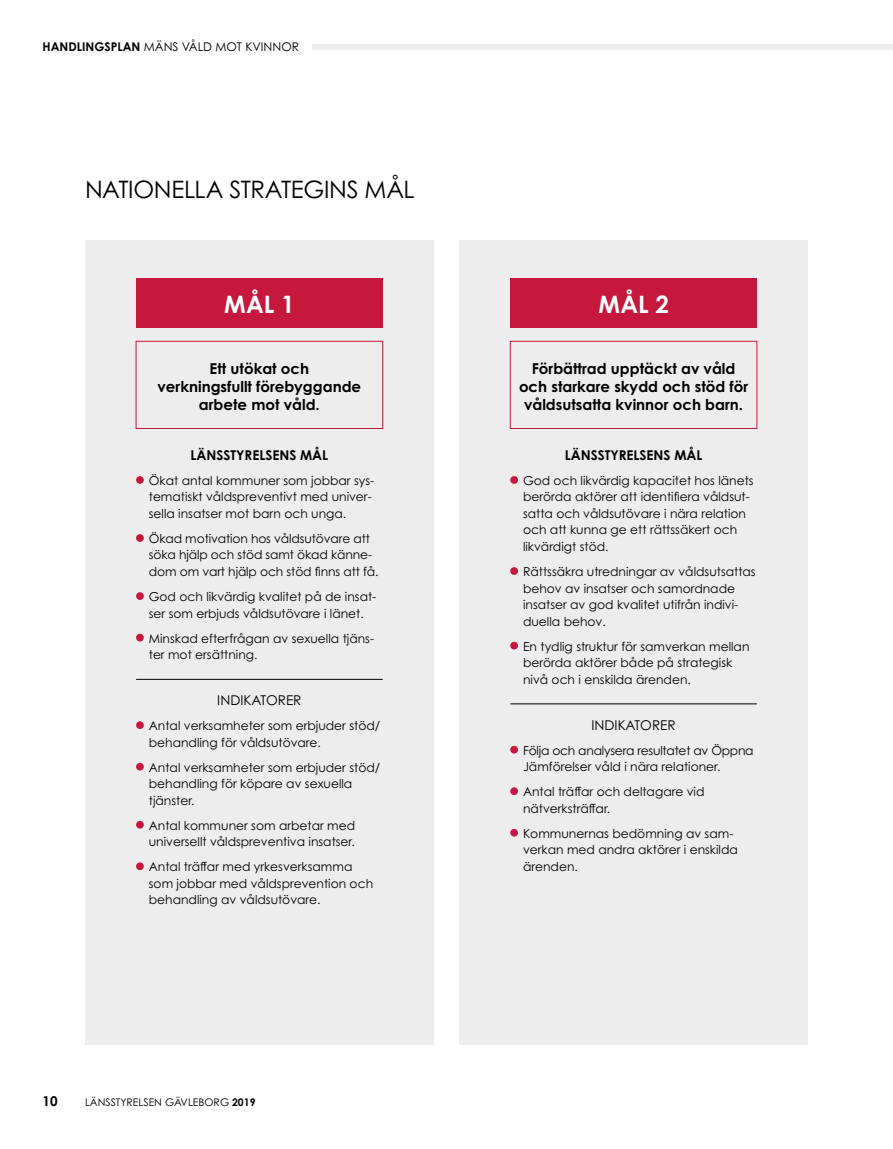
<style>
.page{position:relative;width:893px;height:1149px;background:#fff}
.page>*{position:absolute;margin:0;border:0;box-sizing:border-box;transform-origin:0 0}
.t1{font:24px "Century Gothic Pro";letter-spacing:-.015em;color:#000}
.t2{font:700 24px "Century Gothic Pro";letter-spacing:.005em;color:#fff}
.t3{font:700 15px/18px "Century Gothic Pro";color:#000;text-align:center}
.t4{font:700 13.5px "Century Gothic Pro";color:#000}
.t5{font:13.5px "Century Gothic Pro";color:#000}
.t6{font:12.3px/16.5px "Century Gothic Pro";color:#000}
.t7{font:12.3px/16.5px "Century Gothic Pro";letter-spacing:-.02em;color:#000}
.t8{font:12px "Century Gothic Pro";color:#000}
.t9{font:10.5px "Century Gothic Pro";color:#000}
.s1{font-weight:700}
</style>
<div class="page">
<div style="left:85px;top:240px;width:349px;height:804px;background:#ededed"></div>
<div style="left:136px;top:278px;width:247px;height:50px;background:#c6183d"></div>
<div style="left:136px;top:341px;width:247px;height:88px;border:1px solid #c6183d"></div>
<hr style="left:136px;top:679px;width:247px;height:1px;background:#000">
<div style="left:136px;top:476px;width:8px;height:7px;background:#c6183d;border-radius:50%"></div>
<div style="left:136px;top:534px;width:8px;height:7px;background:#c6183d;border-radius:50%"></div>
<div style="left:136px;top:592px;width:8px;height:7px;background:#c6183d;border-radius:50%"></div>
<div style="left:136px;top:633px;width:8px;height:8px;background:#c6183d;border-radius:50%"></div>
<div style="left:136px;top:721px;width:8px;height:7px;background:#c6183d;border-radius:50%"></div>
<div style="left:136px;top:762px;width:8px;height:8px;background:#c6183d;border-radius:50%"></div>
<div style="left:136px;top:820px;width:8px;height:8px;background:#c6183d;border-radius:50%"></div>
<div style="left:136px;top:862px;width:8px;height:7px;background:#c6183d;border-radius:50%"></div>
<div style="left:459px;top:240px;width:349px;height:804px;background:#ededed"></div>
<div style="left:510px;top:278px;width:247px;height:50px;background:#c6183d"></div>
<div style="left:510px;top:341px;width:247px;height:88px;border:1px solid #c6183d"></div>
<hr style="left:510px;top:703px;width:247px;height:1px;background:#000">
<div style="left:510px;top:476px;width:8px;height:7px;background:#c6183d;border-radius:50%"></div>
<div style="left:510px;top:567px;width:8px;height:7px;background:#c6183d;border-radius:50%"></div>
<div style="left:510px;top:641px;width:8px;height:8px;background:#c6183d;border-radius:50%"></div>
<div style="left:510px;top:745px;width:8px;height:8px;background:#c6183d;border-radius:50%"></div>
<div style="left:510px;top:787px;width:8px;height:7px;background:#c6183d;border-radius:50%"></div>
<div style="left:510px;top:828px;width:8px;height:8px;background:#c6183d;border-radius:50%"></div>
<div style="left:43px;top:44px;width:850px;height:6px;background:#ededed"></div>
<div style="left:0;top:38px;width:312px;height:18px;background:#fff"></div>
<p class="t8" style="left:43px;top:40px;width:258px"><span class="s1">HANDLINGSPLAN</span> MÄNS VÅLD MOT KVINNOR</p>
<h1 class="t1" style="left:85px;top:175px;width:331px">NATIONELLA STRATEGINS MÅL</h1>
<h1 class="t2" style="left:224px;top:289px;width:72px">MÅL 1</h1>
<p class="t3" style="left:158px;top:359px;width:205px">Ett utökat och<br>verkningsfullt förebyggande arbete mot våld.</p>
<p class="t4" style="left:191px;top:446px;width:139px">LÄNSSTYRELSENS MÅL</p>
<p class="t6" style="left:149px;top:472px;width:227px">Ökat antal kommuner som jobbar sys&shy;tematiskt våldspreventivt med univer&shy;sella insatser mot barn och unga.</p>
<p class="t6" style="left:149px;top:530px;width:231px">Ökad motivation hos våldsutövare att söka hjälp och stöd samt ökad känne&shy;dom om vart hjälp och stöd finns att få.</p>
<p class="t6" style="left:149px;top:588px;width:229px">God och likvärdig kvalitet på de insat&shy;ser som erbjuds våldsutövare i länet.</p>
<p class="t6" style="left:149px;top:629px;width:227px">Minskad efterfrågan av sexuella tjäns&shy;ter mot ersättning.</p>
<p class="t5" style="left:217px;top:691px;width:86px">INDIKATORER</p>
<p class="t6" style="left:149px;top:717px;width:233px">Antal verksamheter som erbjuder stöd/ behandling för våldsutövare.</p>
<p class="t6" style="left:149px;top:758px;width:233px">Antal verksamheter som erbjuder stöd/ behandling för köpare av sexuella tjänster.</p>
<p class="t6" style="left:149px;top:816px;width:208px">Antal kommuner som arbetar med universellt våldspreventiva insatser.</p>
<p class="t6" style="left:149px;top:858px;width:226px">Antal träffar med yrkesverksamma som jobbar med våldsprevention och behandling av våldsutövare.</p>
<p class="t4" style="left:43px;top:1092px;width:17px">10</p>
<p class="t9" style="left:85px;top:1095px;width:172px">LÄNSSTYRELSEN GÄVLEBORG <span class="s1">2019</span></p>
<h1 class="t2" style="left:598px;top:289px;width:72px">MÅL 2</h1>
<p class="t3" style="left:519px;top:359px;width:231px">Förbättrad upptäckt av våld och starkare skydd och stöd för våldsutsatta kvinnor och barn.</p>
<p class="t4" style="left:565px;top:446px;width:139px">LÄNSSTYRELSENS MÅL</p>
<p class="t6" style="left:523px;top:472px;width:232px">God och likvärdig kapacitet hos länets berörda aktörer att identifiera våldsut&shy;satta och våldsutövare i nära relation och att kunna ge ett rättssäkert och likvärdigt stöd.</p>
<p class="t6" style="left:523px;top:563px;width:234px">Rättssäkra utredningar av våldsutsattas behov av insatser och samordnade insatser av god kvalitet utifrån indivi&shy;duella behov.</p>
<p class="t6" style="left:523px;top:637px;width:228px">En tydlig struktur för samverkan mellan berörda aktörer både på strategisk nivå och i enskilda ärenden.</p>
<p class="t5" style="left:591px;top:716px;width:86px">INDIKATORER</p>
<p class="t7" style="left:523px;top:741px;width:232px">Följa och analysera resultatet av Öppna<br>Jämförelser våld i nära relationer.</p>
<p class="t6" style="left:523px;top:783px;width:183px">Antal träffar och deltagare vid nätverksträffar.</p>
<p class="t6" style="left:523px;top:824px;width:216px">Kommunernas bedömning av sam&shy;verkan med andra aktörer i enskilda ärenden.</p>
</div>
